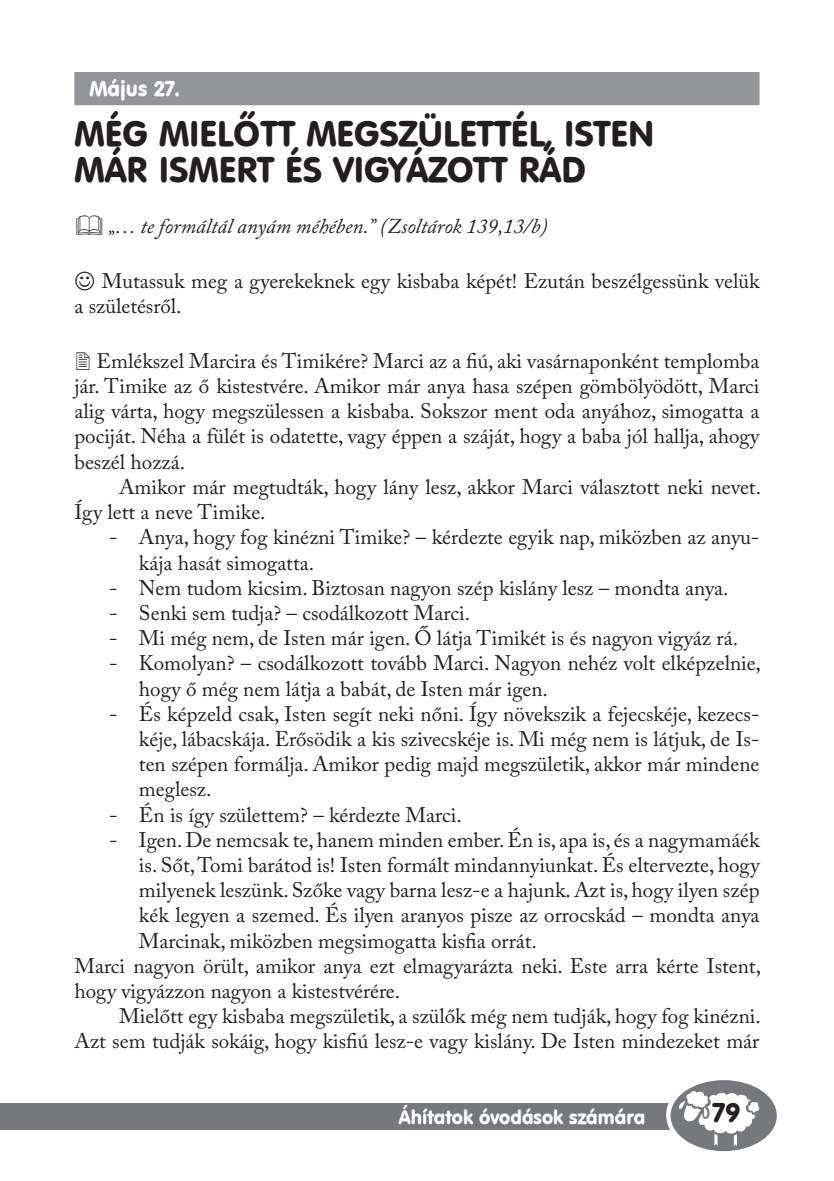
<style>
.page{position:relative;width:834px;height:1181px;background:#fff}
.page>*{position:absolute;margin:0;border:0;box-sizing:border-box;transform-origin:0 0}
.t1{font:35px/36.8px "Hu Vagou Hu";color:#231f20}
.t2{font:26.6px "Hu Vagou Hu";color:#231f20}
.t3{font:21px/25.2px "Adobe Caslon Pro";color:#231f20}
.t4{font:italic 21px "Adobe Caslon Pro";color:#231f20}
.t5{font:21px "Hu Vagou Hu";color:#fff}
.t6{font:19.25px "Hu Vagou Hu";color:#fff}
</style>
<div class="page">
<div style="left:0;top:1103px;width:764px;height:27px;background:#76787b"></div>
<div style="left:666px;top:1074px;width:115px;height:82px;background:#fff;border-radius:50%"></div>
<svg style="left:670px;top:1080px;width:106px;height:71px"></svg>
<div style="left:74px;top:72px;width:685px;height:33px;background:#939598"></div>
<p class="t5" style="left:89px;top:75px;width:92px">MÁJUS 27.</p>
<h1 class="t1" style="left:74px;top:114px;width:581px">MÉG MIELŐTT MEGSZÜLETTÉL, ISTEN<br>MÁR ISMERT ÉS VIGYÁZOTT RÁD</h1>
<p class="t4" style="left:108px;top:214px;width:441px">„… te formáltál anyám méhében.” (Zsoltárok 139,13/b)</p>
<p class="t3" style="left:74px;top:268px;width:687px;text-indent:27px">Mutassuk meg a gyerekeknek egy kisbaba képét! Ezután beszélgessünk velük a születésről.</p>
<p class="t3" style="left:74px;top:348px;width:687px;text-align:justify;text-indent:22px">Emlékszel Marcira és Timikére? Marci az a fiú, aki vasárnaponként templomba jár. Timike az ő kistestvére. Amikor már anya hasa szépen gömbölyödött, Marci alig várta, hogy megszülessen a kisbaba. Sokszor ment oda anyához, simogatta a pociját. Néha a fülét is odatette, vagy éppen a száját, hogy a baba jól hallja, ahogy beszél hozzá.</p>
<p class="t3" style="left:74px;top:474px;width:688px;text-indent:45px">Amikor már megtudták, hogy lány lesz, akkor Marci választott neki nevet.<br>Így lett a neve Timike.</p>
<p class="t3" style="left:139px;top:524px;width:622px;text-indent:-30px">- Anya, hogy fog kinézni Timike? – kérdezte egyik nap, miközben az anyu&shy;kája hasát simogatta.</p>
<p class="t3" style="left:109px;top:575px;width:620px">- Nem tudom kicsim. Biztosan nagyon szép kislány lesz – mondta anya.</p>
<p class="t3" style="left:109px;top:600px;width:362px">- Senki sem tudja? – csodálkozott Marci.</p>
<p class="t3" style="left:109px;top:625px;width:630px">- Mi még nem, de Isten már igen. Ő látja Timikét is és nagyon vigyáz rá.</p>
<p class="t3" style="left:139px;top:650px;width:623px;text-indent:-30px">- Komolyan? – csodálkozott tovább Marci. Nagyon nehéz volt elképzelnie, hogy ő még nem látja a babát, de Isten már igen.</p>
<p class="t3" style="left:139px;top:701px;width:622px;text-align:justify;text-indent:-30px">- És képzeld csak, Isten segít neki nőni. Így növekszik a fejecskéje, kezecs&shy;kéje, lábacskája. Erősödik a kis szivecskéje is. Mi még nem is látjuk, de Is&shy;ten szépen formálja. Amikor pedig majd megszületik, akkor már mindene meglesz.</p>
<p class="t3" style="left:109px;top:802px;width:354px">- Én is így születtem? – kérdezte Marci.</p>
<p class="t3" style="left:109px;top:827px;width:652px">- Igen. De nemcsak te, hanem minden ember. Én is, apa is, és a nagymamáék</p>
<p class="t3" style="left:139px;top:852px;width:622px">is. Sőt, Tomi barátod is! Isten formált mindannyiunkat. És eltervezte, hogy</p>
<p class="t3" style="left:139px;top:877px;width:622px">milyenek leszünk. Szőke vagy barna lesz-e a hajunk. Azt is, hogy ilyen szép</p>
<p class="t3" style="left:139px;top:902px;width:622px">kék legyen a szemed. És ilyen aranyos pisze az orrocskád – mondta anya</p>
<p class="t3" style="left:139px;top:928px;width:399px">Marcinak, miközben megsimogatta kisfia orrát.</p>
<p class="t3" style="left:74px;top:953px;width:688px">Marci nagyon örült, amikor anya ezt elmagyarázta neki. Este arra kérte Istent,</p>
<p class="t3" style="left:74px;top:978px;width:327px">hogy vigyázzon nagyon a kistestvérére.</p>
<p class="t3" style="left:119px;top:1003px;width:643px">Mielőtt egy kisbaba megszületik, a szülők még nem tudják, hogy fog kinézni.</p>
<p class="t3" style="left:74px;top:1028px;width:686px">Azt sem tudják sokáig, hogy kisfiú lesz-e vagy kislány. De Isten mindezeket már</p>
<p class="t6" style="left:398px;top:1104px;width:248px">ÁHÍTATOK ÓVODÁSOK SZÁMÁRA</p>
<p class="t2" style="left:712px;top:1095px;width:29px">79</p>
</div>
